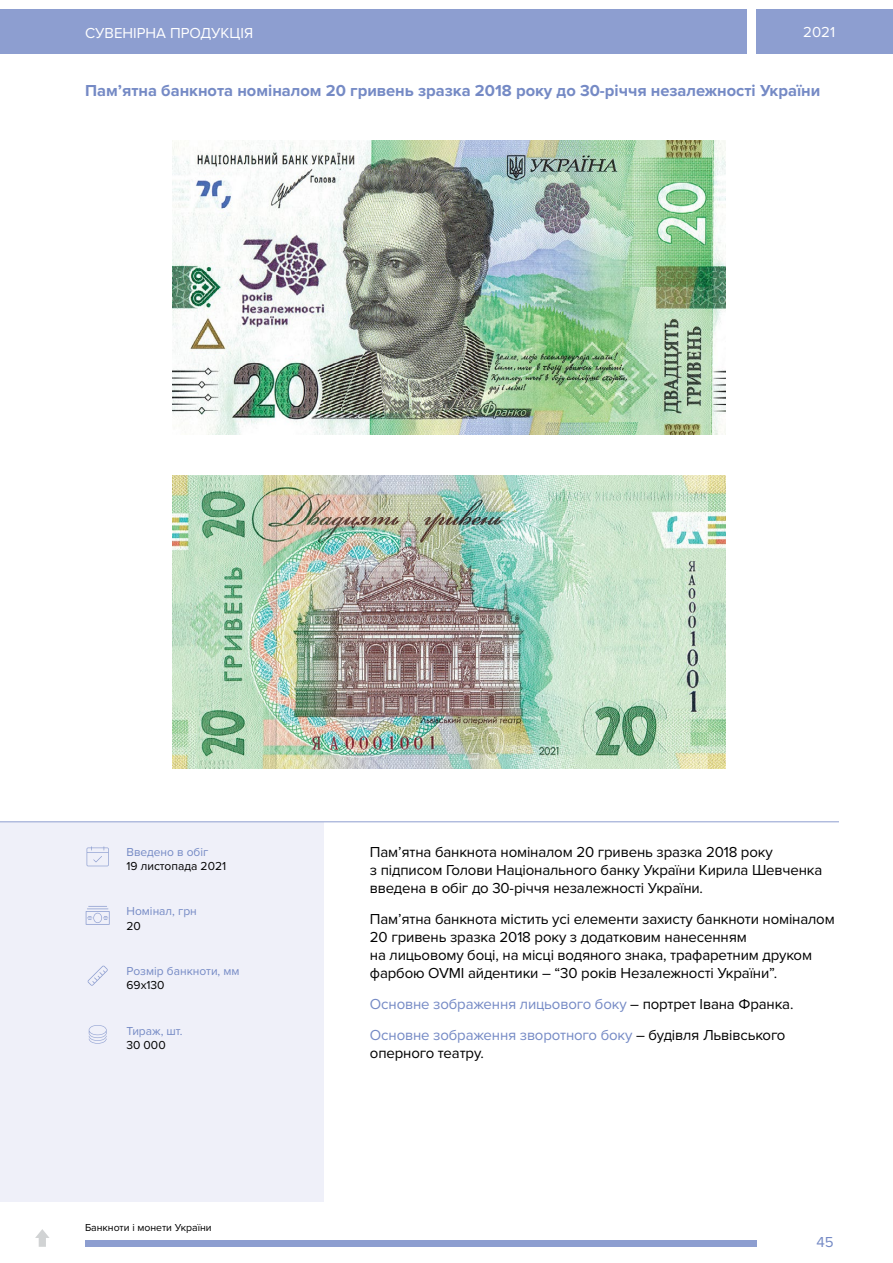
<style>
.page{position:relative;width:893px;height:1263px;background:#fff}
.page>*{position:absolute;margin:0;border:0;box-sizing:border-box;transform-origin:0 0}
.t1{font:700 16.5px "Proxima Nova";color:#758ac5}
.t2{font:15px/18px "Proxima Nova";letter-spacing:-.01em;color:#000}
.t3{font:15px/30.8px "Proxima Nova";letter-spacing:-.01em;color:#758ac5}
.t4{font:15px "Proxima Nova";color:#fff}
.t5{font:12px "Proxima Nova";color:#758ac5}
.t6{font:12px "Proxima Nova";color:#000}
.t7{font:10.5px "Proxima Nova";color:#000}
.s1{color:#000}
</style>
<div class="page">
<div style="left:85px;top:1240px;width:671px;height:7px;background:#8d9ed0"></div>
<svg style="left:35px;top:1229px;width:14px;height:18px"></svg>
<div style="left:756px;top:10px;width:137px;height:44px;background:#8d9ed0"></div>
<div style="left:0;top:10px;width:747px;height:44px;background:#8d9ed0"></div>
<div style="left:0;top:822px;width:323px;height:379px;background:#eff0f9"></div>
<img style="left:173px;top:475px;width:553px;height:294px">
<img style="left:173px;top:141px;width:553px;height:293px">
<hr style="left:0;top:821px;width:839px;height:1px;background:#8d9ed0">
<svg style="left:89px;top:1025px;width:18px;height:19px"></svg>
<svg style="left:86px;top:906px;width:24px;height:19px"></svg>
<svg style="left:87px;top:846px;width:22px;height:20px"></svg>
<svg style="left:87px;top:965px;width:21px;height:21px"></svg>
<p class="t4" style="left:85px;top:24px;width:170px">СУВЕНІРНА ПРОДУКЦІЯ</p>
<p class="t4" style="left:803px;top:23px;width:33px">2021</p>
<p class="t1" style="left:85px;top:81px;width:737px">Пам’ятна банкнота номіналом 20 гривень зразка 2018 року до 30-річчя незалежності України</p>
<p class="t5" style="left:127px;top:845px;width:83px">Введено в обіг</p>
<p class="t6" style="left:127px;top:859px;width:101px">19 листопада 2021</p>
<p class="t5" style="left:127px;top:904px;width:72px">Номінал, грн</p>
<p class="t6" style="left:127px;top:919px;width:16px">20</p>
<p class="t5" style="left:127px;top:964px;width:115px">Розмір банкноти, мм</p>
<p class="t6" style="left:127px;top:978px;width:40px">69x130</p>
<p class="t5" style="left:127px;top:1024px;width:58px">Тираж, шт.</p>
<p class="t6" style="left:127px;top:1038px;width:41px">30 000</p>
<p class="t7" style="left:85px;top:1221px;width:128px">Банкноти і монети України</p>
<p class="t2" style="left:370px;top:843px;width:454px">Пам’ятна банкнота номіналом 20 гривень зразка 2018 року<br>з підписом Голови Національного банку України Кирила Шевченка введена в обіг до 30-річчя незалежності України.</p>
<p class="t2" style="left:370px;top:910px;width:466px">Пам’ятна банкнота містить усі елементи захисту банкноти номіналом 20 гривень зразка 2018 року з додатковим нанесенням<br>на лицьовому боці, на місці водяного знака, трафаретним друком фарбою OVMI айдентики – “30 років Незалежності України”.</p>
<p class="t3" style="left:370px;top:989px;width:425px">Основне зображення лицьового боку <span class="s1">– портрет Івана Франка.<br></span>Основне зображення зворотного боку <span class="s1">– будівля Львівського</span></p>
<p class="t2" style="left:370px;top:1044px;width:115px">оперного театру.</p>
<p class="t3" style="left:816px;top:1227px;width:19px">45</p>
</div>
